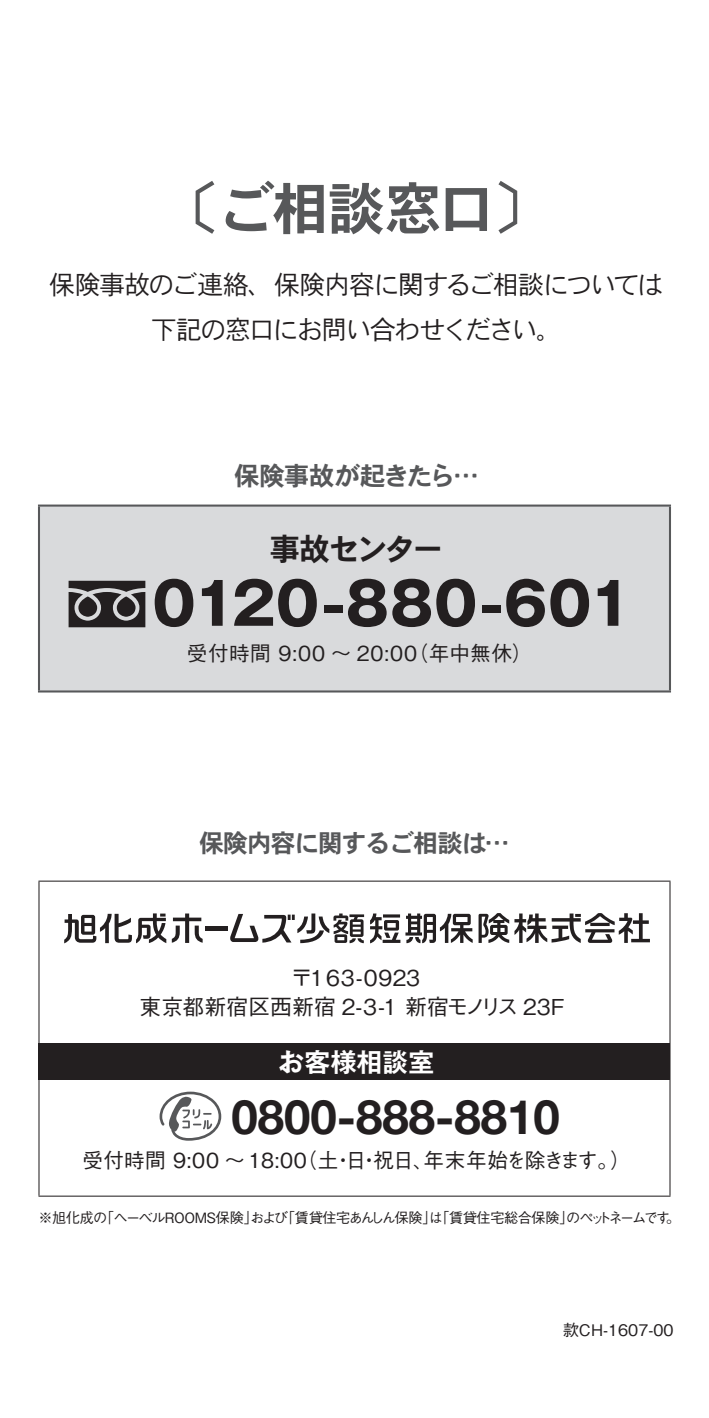
<style>
.page{position:relative;width:709px;height:1418px;background:#fff}
.page>*{position:absolute;margin:0;border:0;box-sizing:border-box;transform-origin:0 0}
.t1{font:700 58px "Gothic MB101 Pro";letter-spacing:-.245em;color:#231f20}
.t2{font:57.25px "DFPHS Gothic CID W7";letter-spacing:-.04em;color:#57585a}
.t3{font:700 47.5px "Helvetica Neue";color:#231f20}
.t4{font:31px "DFPHS Gothic CID W7";letter-spacing:-.075em;color:#231f20}
.t5{font:26.25px/44.5px "DFPHS Gothic CID W3";letter-spacing:-.07em;color:#231f20;text-align:center}
.t6{font:25.75px "DFPHS Gothic CID W7";letter-spacing:-.04em;color:#57585a}
.t7{font:700 25.75px "Gothic MB101 Pro De";letter-spacing:.005em;color:#fff}
.t8{font:25.25px "DFPHS Gothic CID W7";letter-spacing:-.055em;color:#57585a}
.t9{font:500 22px/29.8px "Gothic BBB Pro";color:#231f20;text-align:center}
.t10{font:500 20.75px "Gothic BBB Pro";letter-spacing:.015em;color:#231f20}
.t11{font:500 16px "Gothic BBB Pro";color:#231f20}
.t12{font:500 14.25px "Gothic BBB Pro";letter-spacing:-.06em;color:#231f20}
.s1{font-family:"Gothic MB101 Pro"}
.s2{font-family:"Helvetica Neue";font-size:62.75px}
</style>
<div class="page">
<div style="left:39px;top:505px;width:631px;height:186px;background:#d9dadc"></div>
<hr style="left:38px;top:504px;width:633px;height:2px;background:#57585a">
<hr style="left:38px;top:506px;width:2px;height:184px;background:#57585a">
<hr style="left:669px;top:506px;width:2px;height:184px;background:#57585a">
<hr style="left:38px;top:690px;width:633px;height:2px;background:#57585a">
<hr style="left:38px;top:880px;width:632px;height:1px;background:#231f20">
<hr style="left:38px;top:881px;width:1px;height:314px;background:#231f20">
<hr style="left:669px;top:881px;width:1px;height:314px;background:#231f20">
<hr style="left:38px;top:1195px;width:632px;height:1px;background:#231f20">
<div style="left:39px;top:1043px;width:631px;height:36px;background:#231f20"></div>
<hr style="left:205px;top:926px;width:22px;height:4px;background:#231f20">
<svg style="left:172px;top:913px;width:31px;height:29px"></svg>
<svg style="left:64px;top:913px;width:102px;height:30px"></svg>
<svg style="left:230px;top:913px;width:134px;height:30px"></svg>
<svg style="left:370px;top:913px;width:102px;height:30px"></svg>
<svg style="left:478px;top:913px;width:172px;height:30px"></svg>
<svg style="left:159px;top:1091px;width:62px;height:49px"></svg>
<h2 class="t2" style="left:160px;top:177px;width:394px"><span class="s1">〔</span>ご相談窓口<span class="s1">〕</span></h2>
<h3 class="t5" style="left:49px;top:262px;width:616px">保険事故のご連絡、保険内容に関するご相談については下記の窓口にお問い合わせください。</h3>
<h3 class="t6" style="left:234px;top:461px;width:246px">保険事故が起きたら…</h3>
<h3 class="t4" style="left:269px;top:532px;width:175px">事故センター</h3>
<h1 class="t1" style="left:145px;top:555px;width:496px">０１２０<span class="s2">-</span>８８０<span class="s2">-</span>６０１</h1>
<h3 class="t10" style="left:187px;top:636px;width:347px">受付時間 9:00 ～ 20:00（年中無休）</h3>
<h3 class="t8" style="left:199px;top:829px;width:312px">保険内容に関するご相談は…</h3>
<h3 class="t9" style="left:139px;top:959px;width:427px">〒163-0923<br>東京都新宿区西新宿 2-3-1 新宿モノリス 23F</h3>
<h3 class="t7" style="left:278px;top:1040px;width:157px">お客様相談室</h3>
<h3 class="t3" style="left:231px;top:1074px;width:330px">0800-888-8810</h3>
<h3 class="t10" style="left:83px;top:1143px;width:549px">受付時間 9:00 ～ 18:00（土・日・祝日、年末年始を除きます。）</h3>
<p class="t12" style="left:38px;top:1205px;width:643px">※旭化成の「ヘーベルROOMS保険」および「賃貸住宅あんしん保険」は「賃貸住宅総合保険」のペットネームです。</p>
<p class="t11" style="left:563px;top:1317px;width:112px">款CH-1607-00</p>
</div>
